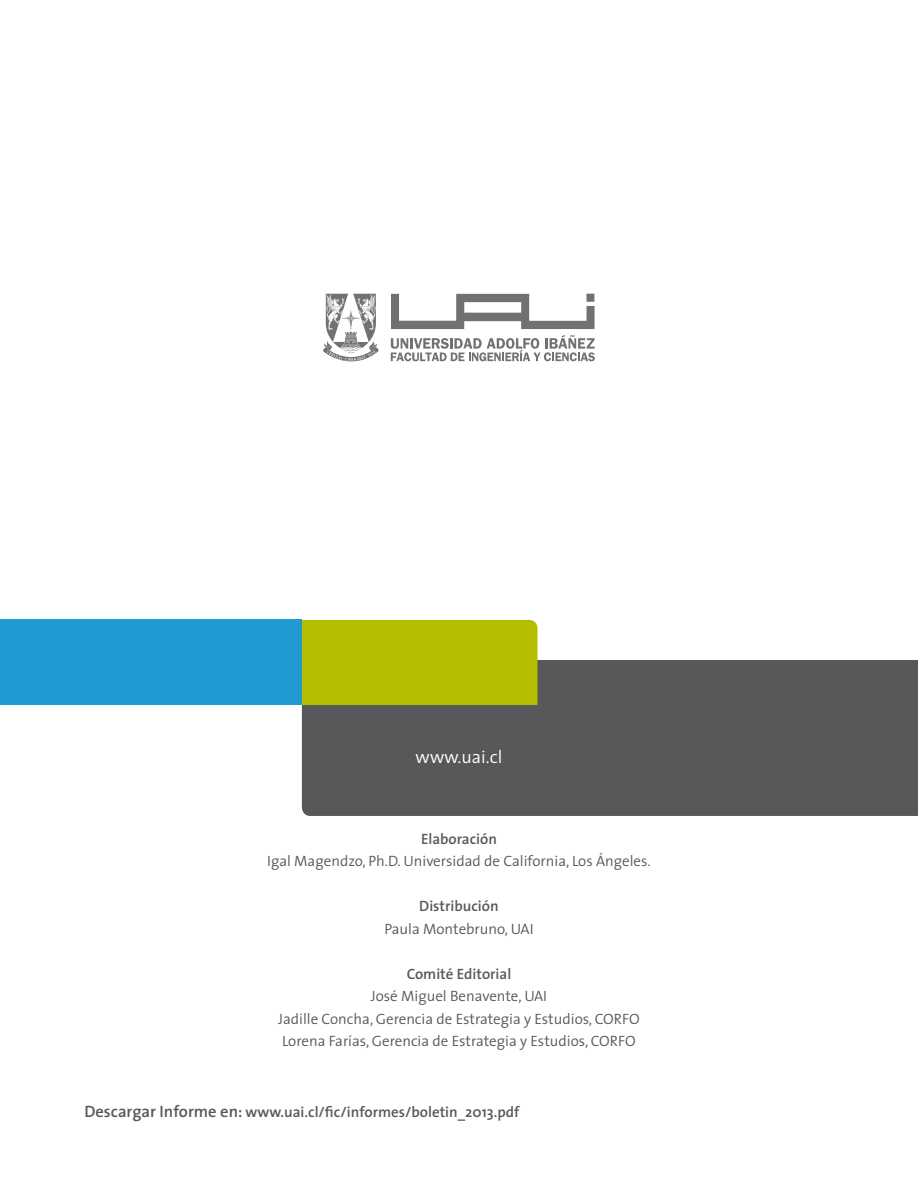
<style>
.page{position:relative;width:918px;height:1188px;background:#fff}
.page>*{position:absolute;margin:0;border:0;box-sizing:border-box;transform-origin:0 0}
.t1{font:300 18px "The Sans";color:#fff}
.t2{font:300 15px/22.5px "The Sans";color:#58585a;text-align:center}
.t3{font:600 15px "The Sans";color:#58585a}
.s1{font-size:16.5px}
</style>
<div class="page">
<div style="left:302px;top:660px;width:616px;height:156px;background:#58585a"></div>
<div style="left:302px;top:620px;width:236px;height:85px;background:#b4be00"></div>
<div style="left:0;top:620px;width:302px;height:85px;background:#219ad2"></div>
<svg style="left:323px;top:294px;width:56px;height:67px"></svg>
<svg style="left:391px;top:294px;width:204px;height:35px"></svg>
<svg style="left:391px;top:335px;width:204px;height:26px"></svg>
<p class="t1" style="left:416px;top:742px;width:88px">www.uai.cl</p>
<p class="t3" style="left:421px;top:826px;width:77px">Elaboración</p>
<p class="t2" style="left:267px;top:850px;width:385px">Igal Magendzo, Ph.D. Universidad de California, Los Ángeles.</p>
<p class="t3" style="left:419px;top:894px;width:81px">Distribución</p>
<p class="t2" style="left:384px;top:917px;width:151px">Paula Montebruno, UAI</p>
<p class="t3" style="left:407px;top:961px;width:106px">Comité Editorial</p>
<p class="t2" style="left:278px;top:985px;width:363px">José Miguel Benavente, UAI<br>Jadille Concha, Gerencia de Estrategia y Estudios, CORFO<br>Lorena Farías, Gerencia de Estrategia y Estudios, CORFO</p>
<p class="t3" style="left:84px;top:1100px;width:436px"><span class="s1">Descargar Informe en:</span> www.uai.cl/fic/informes/boletin_2013.pdf</p>
</div>
